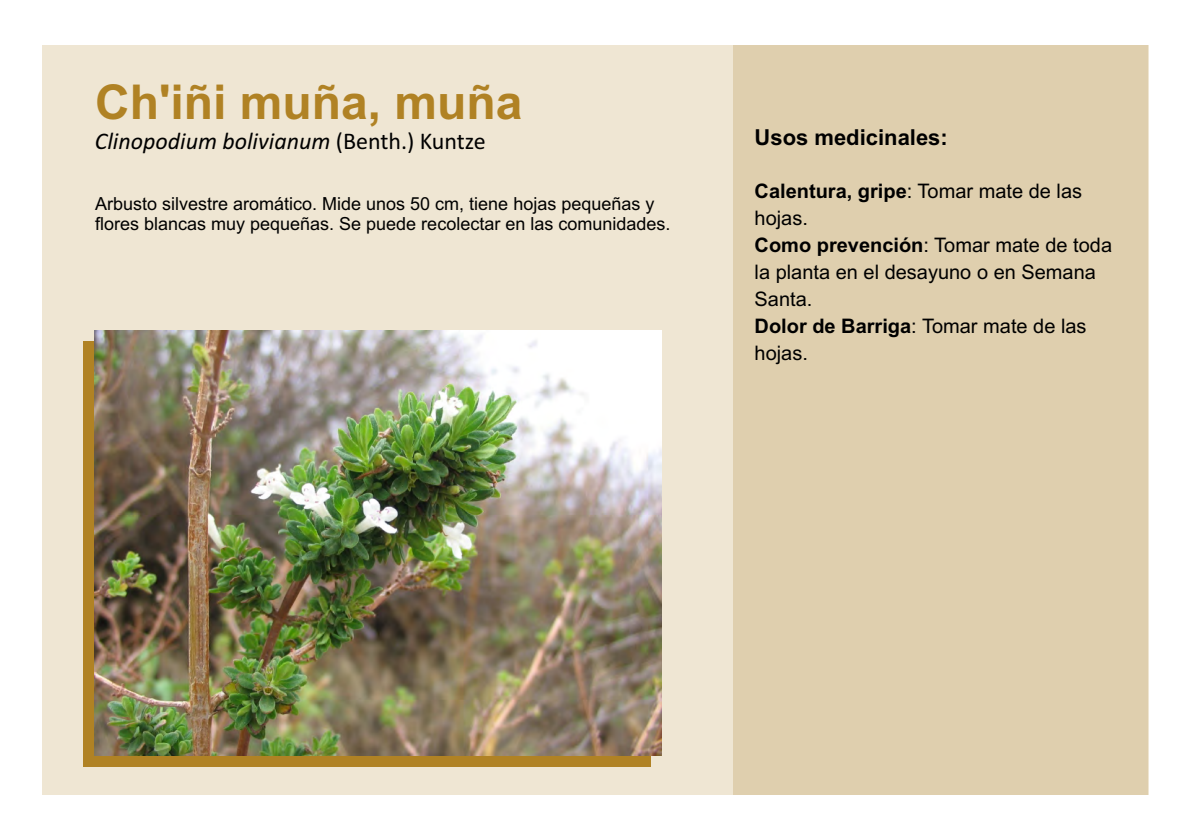
<style>
.page{position:relative;width:1191px;height:840px;background:#fff}
.page>*{position:absolute;margin:0;border:0;box-sizing:border-box;transform-origin:0 0}
.t1{font:700 48px "Arial";color:#b08224}
.t2{font:italic 24px "Calibri";color:#000}
.t3{font:700 22px "Arial";color:#000}
.t4{font:20px/26.8px "Arial";color:#000}
.t5{font:18px/20.6px "Arial";color:#000}
.s1{font-style:normal}
.s2{font-weight:700}
</style>
<div class="page">
<div style="left:43px;top:45px;width:1105px;height:749px;background:#efe6d3"></div>
<div style="left:83px;top:341px;width:567px;height:425px;background:#b08224"></div>
<div style="left:733px;top:45px;width:415px;height:749px;background:#dfcfae"></div>
<img style="left:94px;top:330px;width:567px;height:425px">
<h1 class="t1" style="left:95px;top:84px;width:429px">Ch'iñi muña, muña</h1>
<p class="t2" style="left:95px;top:131px;width:392px">Clinopodium bolivianum <span class="s1">(Benth.) Kuntze</span></p>
<p class="t5" style="left:95px;top:195px;width:577px">Arbusto silvestre aromático. Mide unos 50 cm, tiene hojas pequeñas y flores blancas muy pequeñas. Se puede recolectar en las comunidades.</p>
<p class="t3" style="left:754px;top:128px;width:195px">Usos medicinales:</p>
<p class="t4" style="left:754px;top:180px;width:359px"><span class="s2">Calentura, gripe</span>: Tomar mate de las hojas.<br><span class="s2">Como prevención</span>: Tomar mate de toda la planta en el desayuno o en Semana<br>Santa.<br><span class="s2">Dolor de Barriga</span>: Tomar mate de las hojas.</p>
</div>
